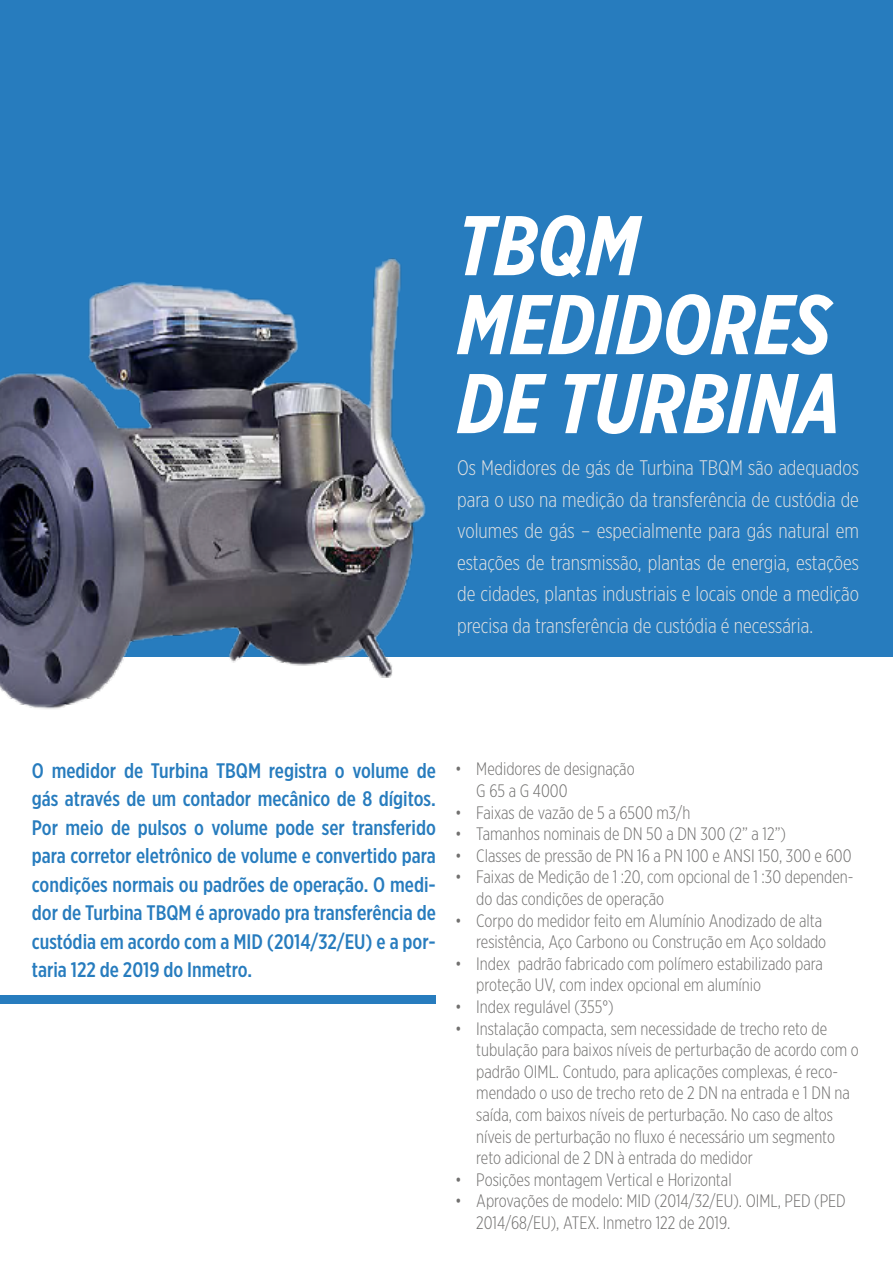
<style>
.page{position:relative;width:893px;height:1263px;background:#fff}
.page>*{position:absolute;margin:0;border:0;box-sizing:border-box;transform-origin:0 0}
.t1{font:italic 700 84.45px/78.9px "Gotham X Narrow";color:#fff}
.t2{font:500 21px/28.5px "Gotham X Narrow";color:#277cbe;text-align:justify}
.t3{font:300 21px/31.5px "Gotham X Narrow";color:#e1e1e1;text-align:justify}
.t4{font:300 18px/21.6px "Gotham X Narrow";color:#71706f}
</style>
<div class="page">
<div style="left:0;top:0;width:892px;height:657px;background:#277cbe"></div>
<img style="left:0;top:258px;width:426px;height:451px">
<div style="left:0;top:995px;width:436px;height:8px;background:#277cbe"></div>
<h1 class="t1" style="left:457px;top:205px;width:385px">TBQM<br>MEDIDORES<br>DE TURBINA</h1>
<p class="t3" style="left:457px;top:452px;width:403px">Os Medidores de gás de Turbina TBQM são adequados para o uso na medição da transferência de custódia de volumes de gás – especialmente para gás natural em estações de transmissão, plantas de energia, estações de cidades, plantas industriais e locais onde a medição precisa da transferência de custódia é necessária.</p>
<p class="t2" style="left:32px;top:756px;width:405px">O medidor de Turbina TBQM registra o volume de gás através de um contador mecânico de 8 dígitos.<br>Por meio de pulsos o volume pode ser transferido para corretor eletrônico de volume e convertido para condições normais ou padrões de operação. O medi&shy;dor de Turbina TBQM é aprovado pra transferência de custódia em acordo com a MID (2014/32/EU) e a por&shy;taria 122 de 2019 do Inmetro.</p>
<p class="t4" style="left:476px;top:758px;width:160px;text-indent:-21px">• Medidores de designação<br>G 65 a G 4000</p>
<p class="t4" style="left:455px;top:801px;width:237px">• Faixas de vazão de 5 a 6500 m3/h</p>
<p class="t4" style="left:455px;top:823px;width:332px">• Tamanhos nominais de DN 50 a DN 300 (2” a 12”)</p>
<p class="t4" style="left:455px;top:844px;width:398px">• Classes de pressão de PN 16 a PN 100 e ANSI 150, 300 e 600</p>
<p class="t4" style="left:476px;top:866px;width:379px;text-indent:-21px">• Faixas de Medição de 1 :20, com opcional de 1 :30 dependen&shy;do das condições de operação</p>
<p class="t4" style="left:455px;top:909px;width:373px;text-align:right">• Corpo do medidor feito em Alumínio Anodizado de alta resistência, Aço Carbono ou Construção em Aço soldado</p>
<p class="t4" style="left:476px;top:952px;width:348px;text-indent:-21px">• Index padrão fabricado com polímero estabilizado para proteção UV, com index opcional em alumínio</p>
<p class="t4" style="left:455px;top:995px;width:160px">• Index regulável (355°)</p>
<p class="t4" style="left:476px;top:1017px;width:384px;text-indent:-21px">• Instalação compacta, sem necessidade de trecho reto de tubulação para baixos níveis de perturbação de acordo com o padrão OIML. Contudo, para aplicações complexas, é reco&shy;mendado o uso de trecho reto de 2 DN na entrada e 1 DN na saída, com baixos níveis de perturbação. No caso de altos níveis de perturbação no fluxo é necessário um segmento reto adicional de 2 DN à entrada do medidor</p>
<p class="t4" style="left:455px;top:1168px;width:278px">• Posições montagem Vertical e Horizontal</p>
<p class="t4" style="left:476px;top:1190px;width:371px;text-indent:-21px">• Aprovações de modelo: MID (2014/32/EU). OIML, PED (PED<br>2014/68/EU), ATEX. Inmetro 122 de 2019.</p>
</div>
